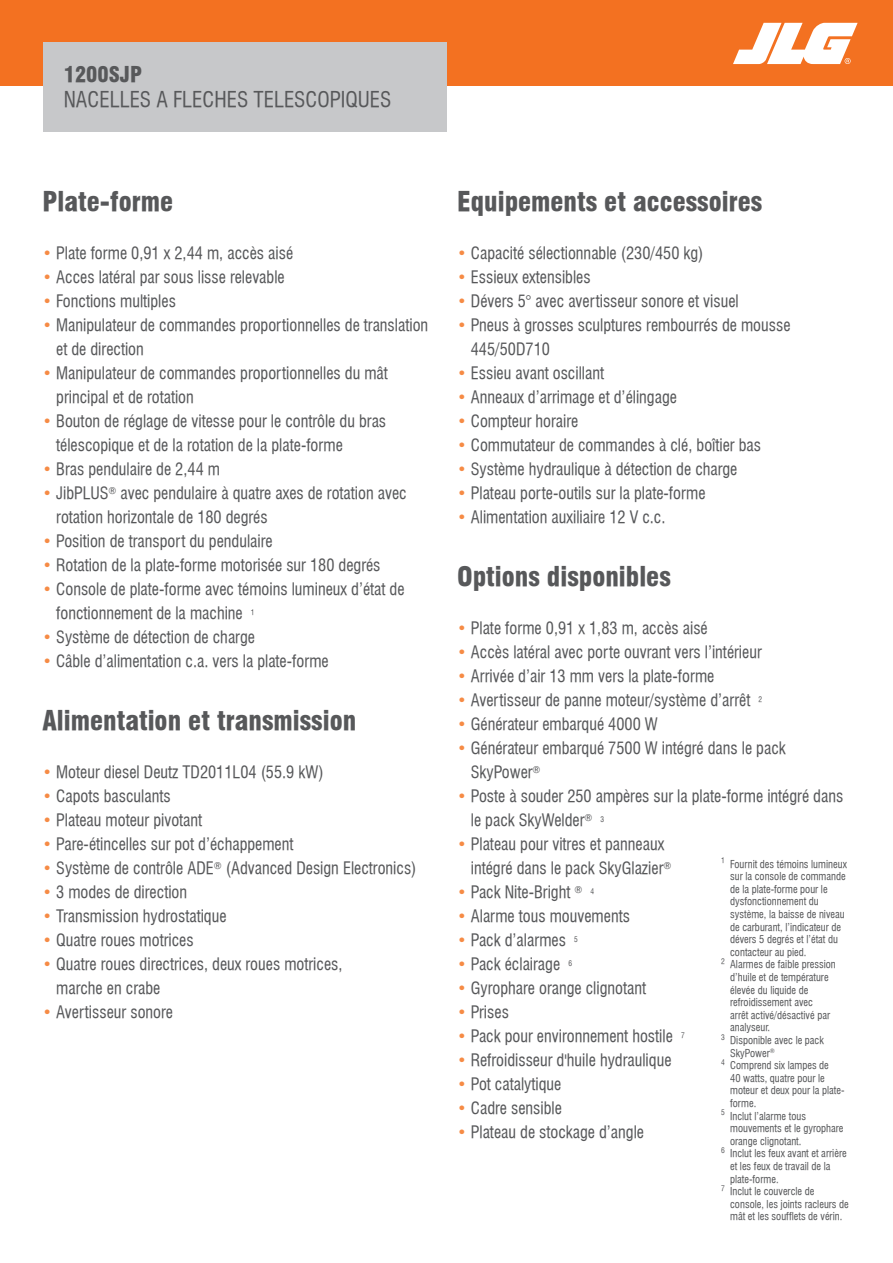
<style>
.page{position:relative;width:893px;height:1263px;background:#fff}
.page>*{position:absolute;margin:0;border:0;box-sizing:border-box;transform-origin:0 0}
.t1{font:26.25px "Swiss 721 Black Condensed BT";color:#57585a}
.t2{font:21px "Swiss 721 Condensed BT";color:#57585a}
.t3{font:21px "Swiss 721 Black Condensed BT";color:#57585a}
.t4{font:16.5px/24px "Swiss 721 Condensed BT";color:#57585a}
.t5{font:10.5px "Swiss 721 Condensed BT";color:#57585a}
.s1{color:#f68b45}
</style>
<div class="page">
<div style="left:0;top:0;width:893px;height:85px;background:#f37121"></div>
<div style="left:43px;top:43px;width:403px;height:89px;background:#c7c8ca"></div>
<svg style="left:733px;top:23px;width:125px;height:41px"></svg>
<p class="t3" style="left:64px;top:62px;width:80px">1200SJP</p>
<p class="t2" style="left:64px;top:87px;width:329px">NACELLES A FLECHES TELESCOPIQUES</p>
<h1 class="t1" style="left:43px;top:186px;width:132px">Plate-forme</h1>
<p class="t4" style="left:43px;top:241px;width:252px"><span class="s1">•</span> Plate forme 0,91 x 2,44 m, accès aisé</p>
<p class="t4" style="left:43px;top:265px;width:244px"><span class="s1">•</span> Acces latéral par sous lisse relevable</p>
<p class="t4" style="left:43px;top:289px;width:135px"><span class="s1">•</span> Fonctions multiples</p>
<p class="t4" style="left:56px;top:313px;width:373px;text-indent:-14px"><span class="s1">•</span> Manipulateur de commandes proportionnelles de translation et de direction</p>
<p class="t4" style="left:56px;top:361px;width:333px;text-indent:-14px"><span class="s1">•</span> Manipulateur de commandes proportionnelles du mât principal et de rotation</p>
<p class="t4" style="left:56px;top:409px;width:331px;text-indent:-14px"><span class="s1">•</span> Bouton de réglage de vitesse pour le contrôle du bras télescopique et de la rotation de la plate-forme</p>
<p class="t4" style="left:43px;top:457px;width:179px"><span class="s1">•</span> Bras pendulaire de 2,44 m</p>
<p class="t4" style="left:56px;top:481px;width:352px;text-indent:-14px"><span class="s1">•</span> JibPLUS<sup>®</sup> avec pendulaire à quatre axes de rotation avec rotation horizontale de 180 degrés</p>
<p class="t4" style="left:43px;top:529px;width:232px"><span class="s1">•</span> Position de transport du pendulaire</p>
<p class="t4" style="left:43px;top:553px;width:339px"><span class="s1">•</span> Rotation de la plate-forme motorisée sur 180 degrés</p>
<p class="t4" style="left:56px;top:577px;width:350px;text-indent:-14px"><span class="s1">•</span> Console de plate-forme avec témoins lumineux d’état de fonctionnement de la machine <sup>1</sup></p>
<p class="t4" style="left:43px;top:625px;width:214px"><span class="s1">•</span> Système de détection de charge</p>
<p class="t4" style="left:43px;top:649px;width:288px"><span class="s1">•</span> Câble d’alimentation c.a. vers la plate-forme</p>
<h1 class="t1" style="left:43px;top:705px;width:315px">Alimentation et transmission</h1>
<p class="t4" style="left:43px;top:760px;width:282px"><span class="s1">•</span> Moteur diesel Deutz TD2011L04 (55.9 kW)</p>
<p class="t4" style="left:43px;top:784px;width:130px"><span class="s1">•</span> Capots basculants</p>
<p class="t4" style="left:43px;top:808px;width:161px"><span class="s1">•</span> Plateau moteur pivotant</p>
<p class="t4" style="left:43px;top:832px;width:252px"><span class="s1">•</span> Pare-étincelles sur pot d’échappement</p>
<p class="t4" style="left:43px;top:856px;width:375px"><span class="s1">•</span> Système de contrôle ADE<sup>®</sup> (Advanced Design Electronics)</p>
<p class="t4" style="left:43px;top:880px;width:146px"><span class="s1">•</span> 3 modes de direction</p>
<p class="t4" style="left:43px;top:904px;width:186px"><span class="s1">•</span> Transmission hydrostatique</p>
<p class="t4" style="left:43px;top:928px;width:153px"><span class="s1">•</span> Quatre roues motrices</p>
<p class="t4" style="left:56px;top:952px;width:288px;text-indent:-14px"><span class="s1">•</span> Quatre roues directrices, deux roues motrices, marche en crabe</p>
<p class="t4" style="left:43px;top:1000px;width:132px"><span class="s1">•</span> Avertisseur sonore</p>
<h1 class="t1" style="left:457px;top:186px;width:307px">Equipements et accessoires</h1>
<p class="t4" style="left:457px;top:241px;width:248px"><span class="s1">•</span> Capacité sélectionnable (230/450 kg)</p>
<p class="t4" style="left:457px;top:265px;width:135px"><span class="s1">•</span> Essieux extensibles</p>
<p class="t4" style="left:457px;top:289px;width:283px"><span class="s1">•</span> Dévers 5° avec avertisseur sonore et visuel</p>
<p class="t4" style="left:471px;top:313px;width:321px;text-indent:-14px"><span class="s1">•</span> Pneus à grosses sculptures rembourrés de mousse<br>445/50D710</p>
<p class="t4" style="left:457px;top:361px;width:148px"><span class="s1">•</span> Essieu avant oscillant</p>
<p class="t4" style="left:457px;top:385px;width:221px"><span class="s1">•</span> Anneaux d’arrimage et d’élingage</p>
<p class="t4" style="left:457px;top:409px;width:123px"><span class="s1">•</span> Compteur horaire</p>
<p class="t4" style="left:457px;top:433px;width:305px"><span class="s1">•</span> Commutateur de commandes à clé, boîtier bas</p>
<p class="t4" style="left:457px;top:457px;width:282px"><span class="s1">•</span> Système hydraulique à détection de charge</p>
<p class="t4" style="left:457px;top:481px;width:250px"><span class="s1">•</span> Plateau porte-outils sur la plate-forme</p>
<p class="t4" style="left:457px;top:505px;width:210px"><span class="s1">•</span> Alimentation auxiliaire 12 V c.c.</p>
<h1 class="t1" style="left:457px;top:561px;width:215px">Options disponibles</h1>
<p class="t4" style="left:457px;top:616px;width:252px"><span class="s1">•</span> Plate forme 0,91 x 1,83 m, accès aisé</p>
<p class="t4" style="left:457px;top:640px;width:306px"><span class="s1">•</span> Accès latéral avec porte ouvrant vers l’intérieur</p>
<p class="t4" style="left:457px;top:664px;width:259px"><span class="s1">•</span> Arrivée d’air 13 mm vers la plate-forme</p>
<p class="t4" style="left:457px;top:688px;width:307px"><span class="s1">•</span> Avertisseur de panne moteur/système d’arrêt <sup>2</sup></p>
<p class="t4" style="left:457px;top:712px;width:202px"><span class="s1">•</span> Générateur embarqué 4000 W</p>
<p class="t4" style="left:471px;top:736px;width:316px;text-indent:-14px"><span class="s1">•</span> Générateur embarqué 7500 W intégré dans le pack<br>SkyPower<sup>®</sup></p>
<p class="t4" style="left:471px;top:784px;width:374px;text-indent:-14px"><span class="s1">•</span> Poste à souder 250 ampères sur la plate-forme intégré dans le pack SkyWelder<sup>®</sup> <sup>3</sup></p>
<p class="t4" style="left:471px;top:832px;width:202px;text-indent:-14px"><span class="s1">•</span> Plateau pour vitres et panneaux intégré dans le pack SkyGlazier<sup>®</sup></p>
<p class="t4" style="left:457px;top:880px;width:139px"><span class="s1">•</span> Pack Nite-Bright <sup>®</sup> <sup>4</sup></p>
<p class="t4" style="left:457px;top:904px;width:174px"><span class="s1">•</span> Alarme tous mouvements</p>
<p class="t4" style="left:457px;top:928px;width:122px"><span class="s1">•</span> Pack d’alarmes <sup>5</sup></p>
<p class="t4" style="left:457px;top:952px;width:116px"><span class="s1">•</span> Pack éclairage <sup>6</sup></p>
<p class="t4" style="left:457px;top:976px;width:190px"><span class="s1">•</span> Gyrophare orange clignotant</p>
<p class="t4" style="left:457px;top:1000px;width:53px"><span class="s1">•</span> Prises</p>
<p class="t4" style="left:457px;top:1024px;width:229px"><span class="s1">•</span> Pack pour environnement hostile <sup>7</sup></p>
<p class="t4" style="left:457px;top:1048px;width:216px"><span class="s1">•</span> Refroidisseur d'huile hydraulique</p>
<p class="t4" style="left:457px;top:1072px;width:106px"><span class="s1">•</span> Pot catalytique</p>
<p class="t4" style="left:457px;top:1096px;width:106px"><span class="s1">•</span> Cadre sensible</p>
<p class="t4" style="left:457px;top:1120px;width:188px"><span class="s1">•</span> Plateau de stockage d’angle</p>
<p class="t5" style="left:721px;top:857px;width:127px"><sup>1</sup> Fournit des témoins lumineux</p>
<p class="t5" style="left:730px;top:870px;width:117px">sur la console de commande</p>
<p class="t5" style="left:730px;top:883px;width:99px">de la plate-forme pour le</p>
<p class="t5" style="left:730px;top:895px;width:90px">dysfonctionnement du</p>
<p class="t5" style="left:730px;top:908px;width:116px">système, la baisse de niveau</p>
<p class="t5" style="left:730px;top:920px;width:112px">de carburant, l’indicateur de</p>
<p class="t5" style="left:730px;top:933px;width:109px">dévers 5 degrés et l’état du</p>
<p class="t5" style="left:730px;top:946px;width:78px">contacteur au pied.</p>
<p class="t5" style="left:721px;top:958px;width:116px"><sup>2</sup> Alarmes de faible pression</p>
<p class="t5" style="left:730px;top:971px;width:100px">d’huile et de température</p>
<p class="t5" style="left:730px;top:983px;width:80px">élevée du liquide de</p>
<p class="t5" style="left:730px;top:996px;width:84px">refroidissement avec</p>
<p class="t5" style="left:730px;top:1009px;width:101px">arrêt activé/désactivé par</p>
<p class="t5" style="left:730px;top:1021px;width:41px">analyseur.</p>
<p class="t5" style="left:721px;top:1034px;width:104px"><sup>3</sup> Disponible avec le pack</p>
<p class="t5" style="left:730px;top:1046px;width:46px">SkyPower<sup>®</sup></p>
<p class="t5" style="left:721px;top:1059px;width:109px"><sup>4</sup> Comprend six lampes de</p>
<p class="t5" style="left:730px;top:1072px;width:96px">40 watts, quatre pour le</p>
<p class="t5" style="left:730px;top:1084px;width:116px">moteur et deux pour la plate-</p>
<p class="t5" style="left:730px;top:1097px;width:28px">forme.</p>
<p class="t5" style="left:721px;top:1109px;width:86px"><sup>5</sup> Inclut l’alarme tous</p>
<p class="t5" style="left:730px;top:1122px;width:115px">mouvements et le gyrophare</p>
<p class="t5" style="left:730px;top:1135px;width:73px">orange clignotant.</p>
<p class="t5" style="left:721px;top:1147px;width:127px"><sup>6</sup> Inclut les feux avant et arrière</p>
<p class="t5" style="left:730px;top:1160px;width:102px">et les feux de travail de la</p>
<p class="t5" style="left:730px;top:1172px;width:50px">plate-forme.</p>
<p class="t5" style="left:721px;top:1185px;width:95px"><sup>7</sup> Inclut le couvercle de</p>
<p class="t5" style="left:730px;top:1198px;width:120px">console, les joints racleurs de</p>
<p class="t5" style="left:730px;top:1210px;width:114px">mât et les soufflets de vérin.</p>
</div>
